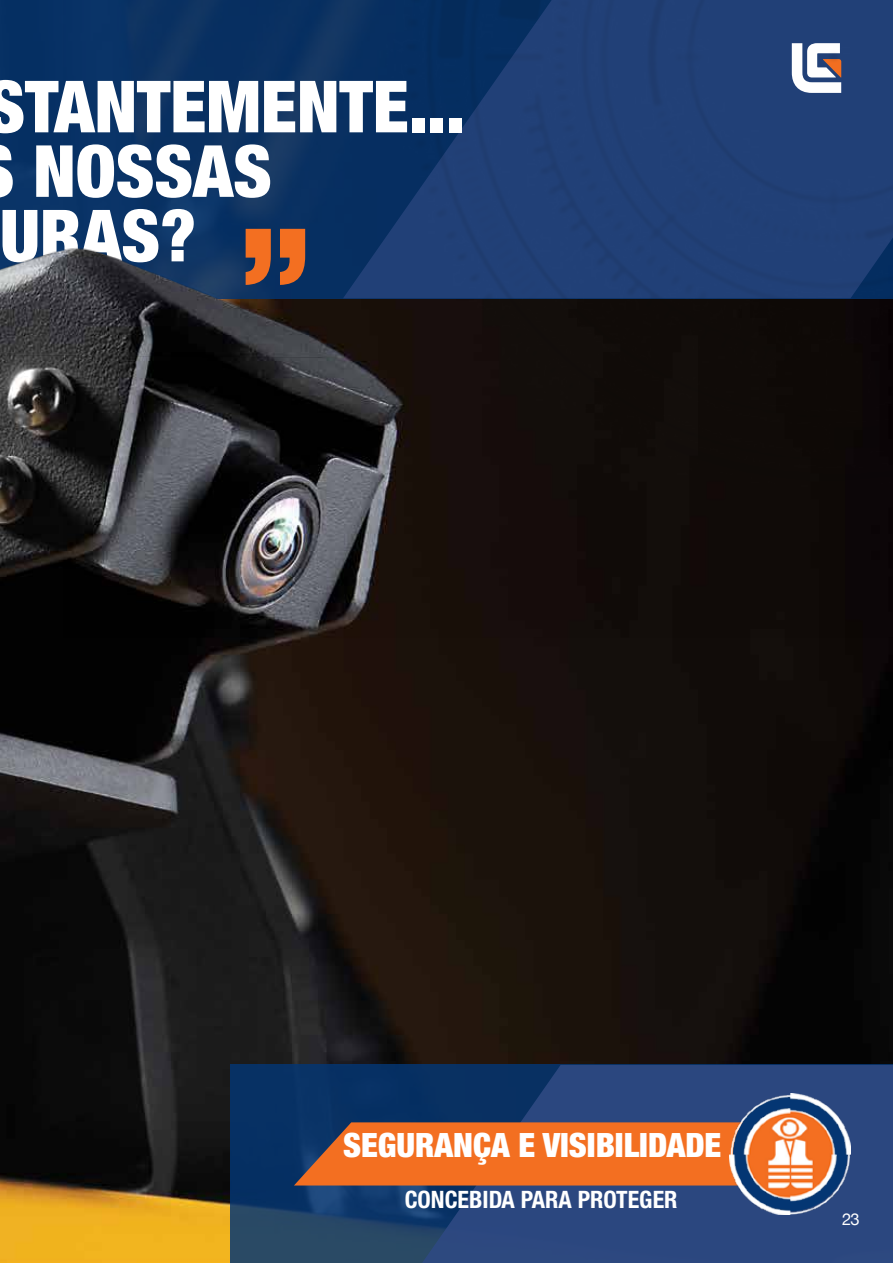
<style>
.page{position:relative;width:893px;height:1263px;background:#fff}
.page>*{position:absolute;margin:0;border:0;box-sizing:border-box;transform-origin:0 0}
.t1{font:900 condensed 150px "Helvetica Neue LT Pro";color:#f36f21}
.t2{font:900 condensed 72px "Helvetica Neue LT Pro";color:#fff}
.t3{font:900 condensed 33.6px "Helvetica Neue LT Pro";color:#fff}
.t4{font:700 condensed 24px "Helvetica Neue LT Pro";color:#fff}
.t5{font:16.5px "Helvetica Neue";color:#fff}
</style>
<div class="page">
<img style="left:0;top:298px;width:893px;height:965px">
<svg style="left:0;top:0;width:64px;height:298px;background:#173c69"></svg>
<img style="left:64px;top:0;width:829px;height:637px">
<svg style="left:230px;top:1065px;width:113px;height:198px;background:#123965"></svg>
<svg style="left:343px;top:1065px;width:550px;height:198px;background:#244277"></svg>
<svg style="left:294px;top:1122px;width:436px;height:63px;background:#e26a26"></svg>
<img style="left:730px;top:1093px;width:120px;height:121px">
<p class="t2" style="left:-14px;top:64px;width:480px">STANTEMENTE...</p>
<p class="t2" style="left:33px;top:128px;width:240px">NOSSAS</p>
<p class="t2" style="left:0;top:193px;width:198px">URAS?</p>
<h1 class="t1" style="left:311px;top:321px;width:74px;rotate:-180deg">“</h1>
<p class="t3" style="left:343px;top:1125px;width:380px">SEGURANÇA E VISIBILIDADE</p>
<p class="t4" style="left:405px;top:1185px;width:274px">CONCEBIDA PARA PROTEGER</p>
<p class="t5" style="left:842px;top:1209px;width:19px">23</p>
</div>
